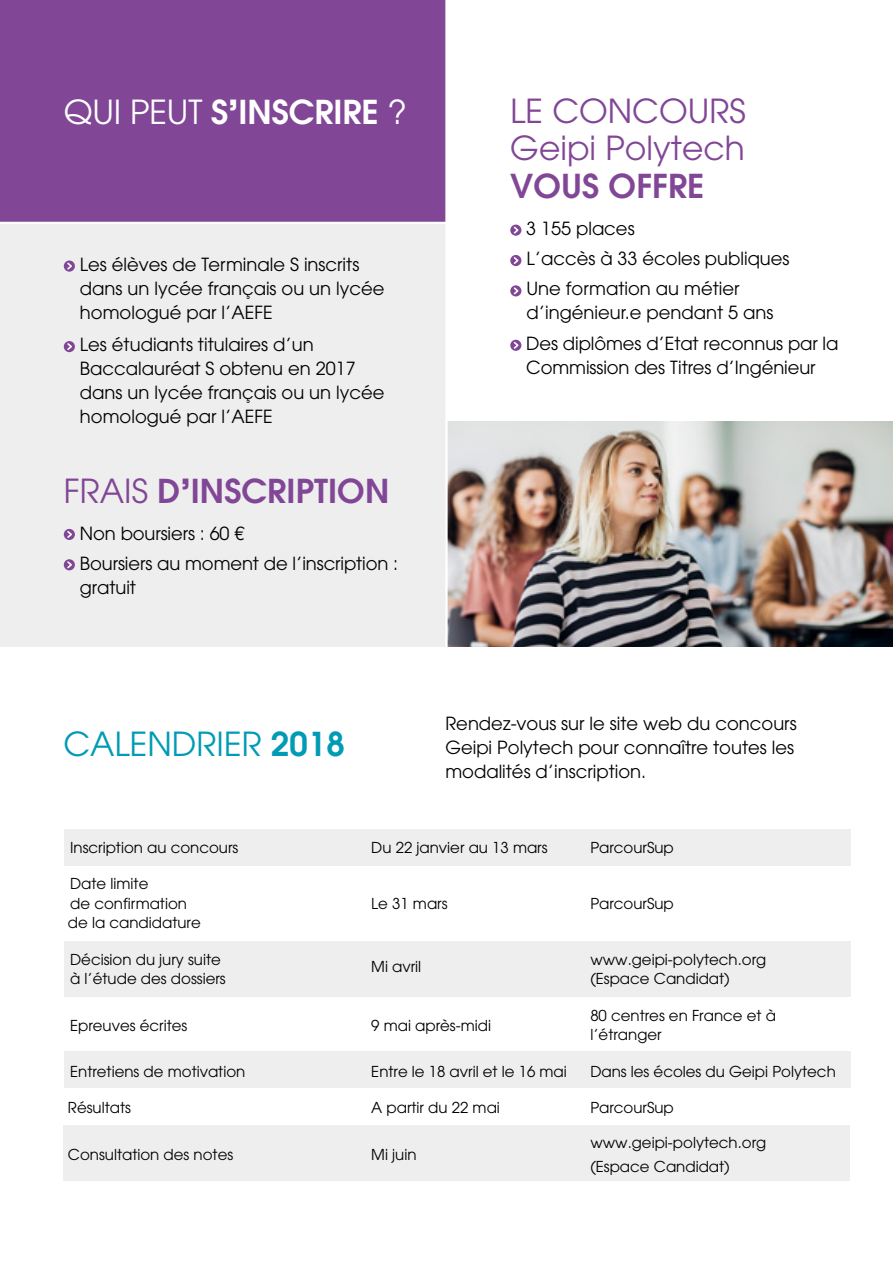
<style>
.page{position:relative;width:893px;height:1263px;background:#fff}
.page>*{position:absolute;margin:0;border:0;box-sizing:border-box;transform-origin:0 0}
.t1{font:600 33px "Avant Garde";color:#814796}
.t2{font:33px/37.5px "Avant Garde LT";color:#814796}
.t3{font:600 33px "Avant Garde";letter-spacing:-.005em;color:#fff}
.t4{font:33px "Avant Garde LT";color:#009bb4}
.t5{font:18px/24px "Avant Garde LT";color:#000}
.t6{font:15px/19.5px "Avant Garde LT";color:#000}
.s1{font-family:"Avant Garde LT";font-weight:400}
.s2{font-weight:700}
.s3{font-family:"Avant Garde";font-weight:600}
</style>
<div class="page">
<hr style="left:892px;top:0;width:1px;height:646px;background:#eee">
<hr style="left:892px;top:0;width:1px;height:223px;background:#009bb4">
<div style="left:510px;top:225px;width:11px;height:11px;background:#814796;border-radius:50%"></div>
<svg style="left:512px;top:225px;width:8px;height:10px"></svg>
<svg style="left:510px;top:255px;width:11px;height:11px"></svg>
<svg style="left:512px;top:256px;width:8px;height:9px"></svg>
<div style="left:510px;top:285px;width:11px;height:11px;background:#814796;border-radius:50%"></div>
<svg style="left:512px;top:286px;width:8px;height:10px"></svg>
<svg style="left:510px;top:340px;width:11px;height:11px"></svg>
<svg style="left:512px;top:340px;width:8px;height:10px"></svg>
<div style="left:0;top:223px;width:446px;height:423px;background:#eee"></div>
<div style="left:0;top:0;width:446px;height:223px;background:#814796"></div>
<div style="left:64px;top:529px;width:11px;height:11px;background:#814796;border-radius:50%"></div>
<svg style="left:66px;top:529px;width:8px;height:10px"></svg>
<div style="left:64px;top:559px;width:11px;height:11px;background:#814796;border-radius:50%"></div>
<svg style="left:66px;top:560px;width:8px;height:10px"></svg>
<svg style="left:64px;top:260px;width:11px;height:12px"></svg>
<svg style="left:66px;top:261px;width:8px;height:10px"></svg>
<div style="left:64px;top:341px;width:11px;height:11px;background:#814796;border-radius:50%"></div>
<svg style="left:66px;top:342px;width:8px;height:10px"></svg>
<hr style="left:0;top:222px;width:467px;height:2px;background:#fff">
<img style="left:448px;top:421px;width:445px;height:225px">
<hr style="left:445px;top:0;width:3px;height:659px;background:#fff">
<div style="left:64px;top:941px;width:786px;height:55px;background:#eee"></div>
<div style="left:64px;top:1051px;width:786px;height:37px;background:#eee"></div>
<div style="left:64px;top:829px;width:786px;height:37px;background:#eee"></div>
<div style="left:63px;top:1125px;width:787px;height:55px;background:#eee"></div>
<h1 class="t3" style="left:64px;top:86px;width:345px"><span class="s1">QUI PEUT</span> S<span class="s2">’</span>INSCRIRE <span class="s1">?</span></h1>
<p class="t5" style="left:80px;top:252px;width:306px">Les élèves de Terminale S inscrits dans un lycée français ou un lycée homologué par l’AEFE</p>
<p class="t5" style="left:80px;top:332px;width:306px">Les étudiants titulaires d’un<br>Baccalauréat S obtenu en 2017 dans un lycée français ou un lycée homologué par l’AEFE</p>
<h1 class="t1" style="left:64px;top:466px;width:327px"><span class="s1">FRAIS</span> D<span class="s2">’</span>INSCRIPTION</h1>
<p class="t5" style="left:80px;top:518px;width:320px;line-height:30.5px">Non boursiers : 60 €<br>Boursiers au moment de l’inscription :</p>
<p class="t5" style="left:80px;top:576px;width:58px">gratuit</p>
<h1 class="t2" style="left:510px;top:92px;width:237px">LE CONCOURS<br>Geipi Polytech</h1>
<h1 class="t1" style="left:510px;top:160px;width:196px">VOUS OFFRE</h1>
<p class="t5" style="left:526px;top:213px;width:265px;line-height:30.5px">3 155 places<br>L’accès à 33 écoles publiques<br>Une formation au métier</p>
<p class="t5" style="left:526px;top:298px;width:314px;line-height:30.5px">d’ingénieur.e pendant 5 ans<br>Des diplômes d’Etat reconnus par la</p>
<p class="t5" style="left:526px;top:355px;width:291px">Commission des Titres d’Ingénieur</p>
<h1 class="t4" style="left:63px;top:724px;width:283px">CALENDRIER <span class="s3">2018</span></h1>
<p class="t5" style="left:445px;top:711px;width:353px">Rendez-vous sur le site web du concours<br>Geipi Polytech pour connaître toutes les modalités d’inscription.</p>
<p class="t6" style="left:70px;top:837px;width:170px">Inscription au concours</p>
<p class="t6" style="left:371px;top:837px;width:178px">Du 22 janvier au 13 mars</p>
<p class="t6" style="left:590px;top:837px;width:85px">ParcourSup</p>
<p class="t6" style="left:70px;top:874px;width:118px">Date limite<br>de confirmation</p>
<p class="t6" style="left:371px;top:893px;width:78px">Le 31 mars</p>
<p class="t6" style="left:590px;top:893px;width:85px">ParcourSup</p>
<p class="t6" style="left:68px;top:913px;width:134px">de la candidature</p>
<p class="t6" style="left:70px;top:949px;width:152px">Décision du jury suite</p>
<p class="t6" style="left:590px;top:949px;width:177px">www.geipi-polytech.org</p>
<p class="t6" style="left:70px;top:969px;width:157px">à l’étude des dossiers</p>
<p class="t6" style="left:371px;top:957px;width:52px">Mi avril</p>
<p class="t6" style="left:590px;top:969px;width:141px">(Espace Candidat)</p>
<p class="t6" style="left:70px;top:1016px;width:119px">Epreuves écrites</p>
<p class="t6" style="left:371px;top:1016px;width:121px">9 mai après-midi</p>
<p class="t6" style="left:590px;top:1005px;width:187px">80 centres en France et à l’étranger</p>
<p class="t6" style="left:70px;top:1061px;width:177px">Entretiens de motivation</p>
<p class="t6" style="left:371px;top:1061px;width:197px">Entre le 18 avril et le 16 mai</p>
<p class="t6" style="left:590px;top:1061px;width:247px">Dans les écoles du Geipi Polytech</p>
<p class="t6" style="left:68px;top:1098px;width:65px">Résultats</p>
<p class="t6" style="left:371px;top:1098px;width:130px">A partir du 22 mai</p>
<p class="t6" style="left:590px;top:1098px;width:85px">ParcourSup</p>
<p class="t6" style="left:68px;top:1145px;width:167px">Consultation des notes</p>
<p class="t6" style="left:371px;top:1145px;width:47px">Mi juin</p>
<p class="t6" style="left:590px;top:1131px;width:177px;line-height:24px">www.geipi-polytech.org (Espace Candidat)</p>
</div>
